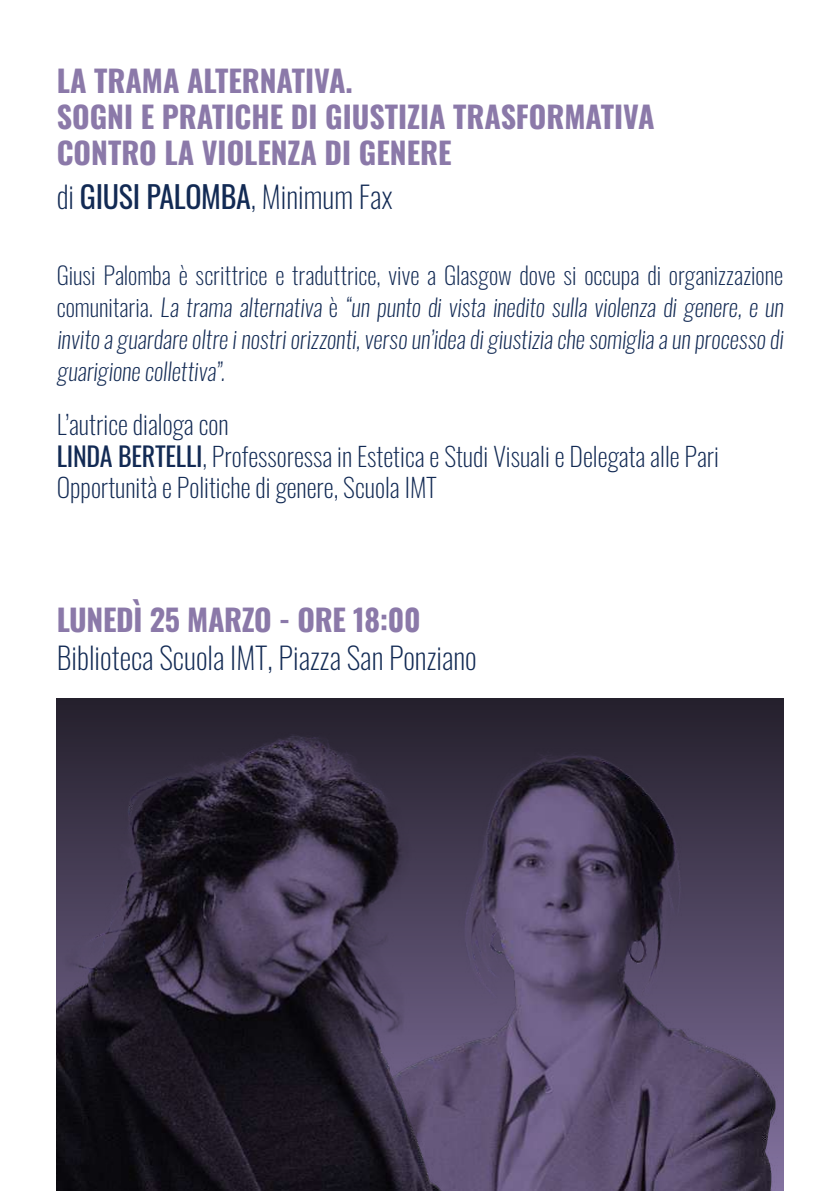
<style>
.page{position:relative;width:840px;height:1191px;background:#fff}
.page>*{position:absolute;margin:0;border:0;box-sizing:border-box;transform-origin:0 0}
.t1{font:700 30px/36px "Oswald";color:#8b79a9}
.t2{font:200 30px "Oswald";color:#122a54}
.t3{font:200 26px/31.2px "Oswald";color:#122a54}
.t4{font:200 24px/32px "Oswald";color:#122a54}
.s1{font-weight:400}
</style>
<div class="page">
<div style="left:57px;top:698px;width:725px;height:493px;background:#282331"></div>
<img style="left:545px;top:750px;width:237px;height:441px">
<img style="left:57px;top:734px;width:488px;height:457px">
<p class="t1" style="left:57px;top:59px;width:599px">LA TRAMA ALTERNATIVA.<br>SOGNI E PRATICHE DI GIUSTIZIA TRASFORMATIVA<br>CONTRO LA VIOLENZA DI GENERE</p>
<p class="t2" style="left:57px;top:170px;width:337px">di <span class="s1">GIUSI PALOMBA</span>, Minimum Fax</p>
<p class="t4" style="left:57px;top:257px;width:731px">Giusi Palomba è scrittrice e traduttrice, vive a Glasgow dove si occupa di organizzazione c o m u n i t a r i a . La trama alternativa è “un punto di vista inedito sulla violenza di genere, e un invito a guardare oltre inostriorizzonti,verso un’idea digiustizia che somiglia a un processo di guarigione collettiva”.</p>
<p class="t3" style="left:57px;top:406px;width:663px">L’autrice dialoga con<br><span class="s1">LINDA BERTELLI</span>, Professoressa in Estetica e Studi Visuali e Delegata alle Pari<br>Opportunità e Politiche di genere, Scuola IMT</p>
<p class="t1" style="left:57px;top:599px;width:365px">LUNEDÌ 25 MARZO - ORE 18:00</p>
<p class="t2" style="left:57px;top:631px;width:421px">Biblioteca Scuola IMT, Piazza San Ponziano</p>
</div>
